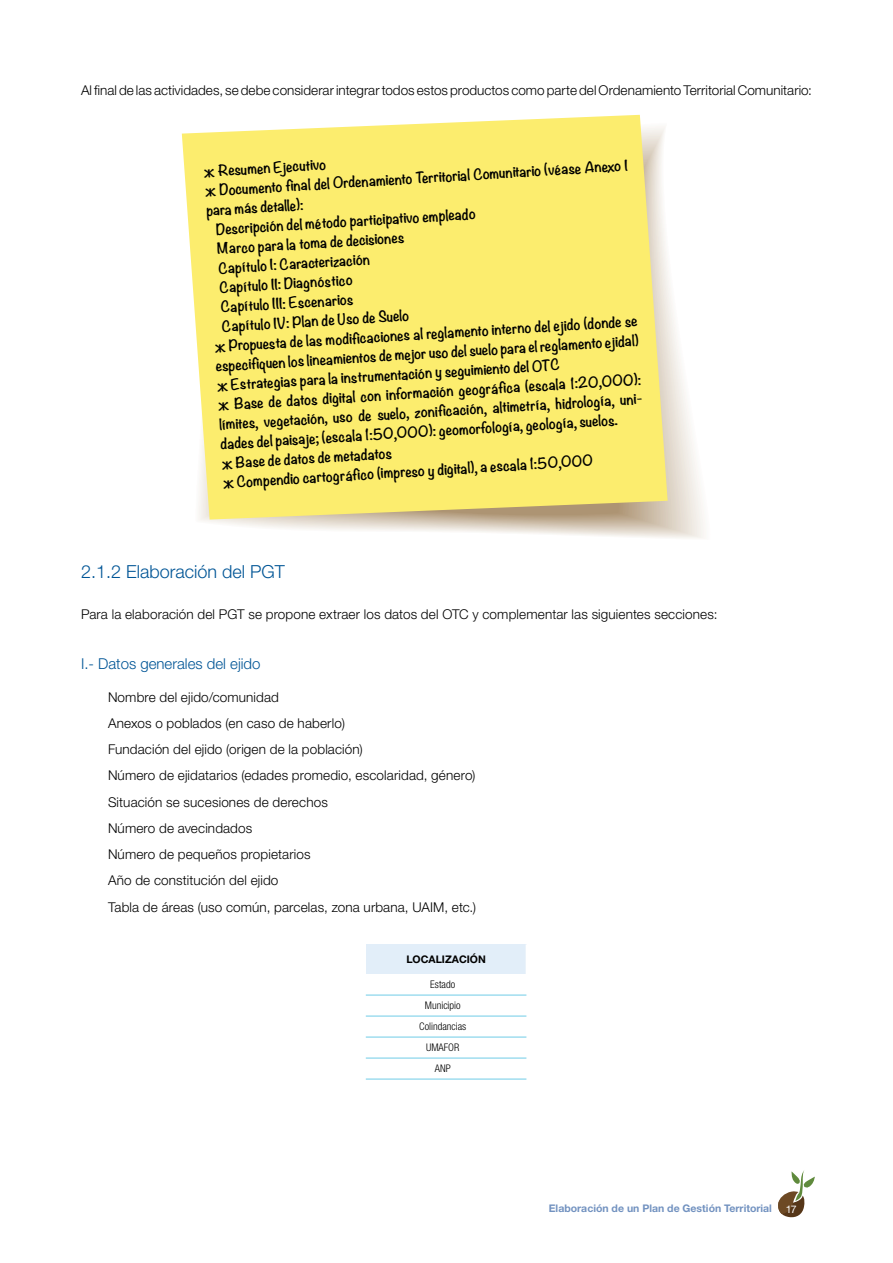
<style>
.page{position:relative;width:893px;height:1263px;background:#fff}
.page>*{position:absolute;margin:0;border:0;box-sizing:border-box;transform-origin:0 0}
.t1{font:300 18px "Helvetica Neue LT Std";color:#005596}
.t2{font:300 15px "Helvetica Neue LT Std";color:#005596}
.t3{font:700 13.5px/18.1px "Noteworthy";color:#000}
.t4{font:300 13.5px/26.2px "Helvetica Neue LT Std";letter-spacing:.01em;color:#000}
.t5{font:700 10.5px "Helvetica Neue LT Std";color:#7292c0}
.t6{font:300 condensed 10.5px/21px "Helvetica Neue LT Std";color:#000;text-align:center}
.t7{font:700 10.5px "Helvetica Neue LT Std";color:#000}
.t8{font:10.5px "Helvetica Neue LT Std";color:#fff}
</style>
<div class="page">
<svg style="left:778px;top:1170px;width:37px;height:47px"></svg>
<div style="left:366px;top:944px;width:160px;height:30px;background:#e2eef9"></div>
<hr style="left:366px;top:995px;width:160px;height:1px;background:#70cce7">
<hr style="left:366px;top:1016px;width:160px;height:1px;background:#70cce7">
<hr style="left:366px;top:1037px;width:160px;height:1px;background:#70cce7">
<hr style="left:366px;top:1058px;width:160px;height:1px;background:#70cce7">
<hr style="left:366px;top:1079px;width:160px;height:1px;background:#70cce7">
<svg style="left:182px;top:115px;width:486px;height:405px;background:#faec78"></svg>
<p class="t4" style="left:81px;top:77px;width:732px">Al final de las actividades, se debe considerar integrar todos estos productos como parte del Ordenamiento Territorial Comunitario:</p>
<p class="t3" style="left:204px;top:161px;width:425px;rotate:-3deg">ж Resumen Ejecutivo<br>ж Documento fi nal del Ordenamiento Territorial Comunitario (véase Anexo I</p>
<p class="t3" style="left:206px;top:200px;width:99px;rotate:-3deg">para más detalle):</p>
<p class="t3" style="left:215px;top:219px;width:262px;rotate:-3deg">Descripción del método participativo empleado</p>
<p class="t3" style="left:217px;top:239px;width:189px;rotate:-3deg">Marco para la toma de decisiones</p>
<p class="t3" style="left:218px;top:258px;width:154px;rotate:-3deg">Capítulo I: Caracterización</p>
<p class="t3" style="left:219px;top:278px;width:135px;rotate:-3deg">Capítulo II: Diagnóstico</p>
<p class="t3" style="left:220px;top:297px;width:134px;rotate:-3deg">Capítulo III: Escenarios</p>
<p class="t3" style="left:221px;top:316px;width:189px;rotate:-3deg">Capítulo IV: Plan de Uso de Suelo</p>
<p class="t3" style="left:214px;top:335px;width:425px;rotate:-3deg">ж Propuesta de las modifi caciones al reglamento interno del ejido (donde se</p>
<p class="t3" style="left:215px;top:355px;width:425px;rotate:-3deg">especifi quen los lineamientos de mejor uso del suelo para el reglamento ejidal)</p>
<p class="t3" style="left:217px;top:375px;width:345px;rotate:-3deg">ж Estrategias para la instrumentación y seguimiento del OTC</p>
<p class="t3" style="left:218px;top:394px;width:425px;rotate:-3deg">ж Base de datos digital con información geográfi ca (escala 1:20,000):</p>
<p class="t3" style="left:219px;top:413px;width:426px;rotate:-3deg">límites, vegetación, uso de suelo, zonifi cación, altimetría, hidrología, uni-</p>
<p class="t3" style="left:220px;top:433px;width:399px;rotate:-3deg">dades del paisaje; (escala 1:50,000): geomorfología, geología, suelos.</p>
<p class="t3" style="left:221px;top:453px;width:172px;rotate:-3deg">ж Base de datos de metadatos</p>
<p class="t3" style="left:222px;top:472px;width:372px;rotate:-3deg">ж Compendio cartográfi co (impreso y digital), a escala 1:50,000</p>
<h1 class="t1" style="left:81px;top:561px;width:205px">2.1.2 Elaboración del PGT</h1>
<p class="t4" style="left:81px;top:600px;width:638px">Para la elaboración del PGT se propone extraer los datos del OTC y complementar las siguientes secciones:</p>
<p class="t2" style="left:81px;top:655px;width:181px">I.- Datos generales del ejido</p>
<p class="t4" style="left:108px;top:683px;width:370px">Nombre del ejido/comunidad<br>Anexos o poblados (en caso de haberlo)<br>Fundación del ejido (origen de la población)<br>Número de ejidatarios (edades promedio, escolaridad, género)<br>Situación se sucesiones de derechos<br>Número de avecindados<br>Número de pequeños propietarios<br>Año de constitución del ejido<br>Tabla de áreas (uso común, parcelas, zona urbana, UAIM, etc.)</p>
<p class="t7" style="left:406px;top:953px;width:81px">LOCALIZACIÓN</p>
<p class="t6" style="left:419px;top:974px;width:49px">Estado<br>Municipio<br>Colindancias<br>UMAFOR<br>ANP</p>
<p class="t5" style="left:549px;top:1202px;width:225px">Elaboración de un Plan de Gestión Territorial</p>
<p class="t8" style="left:786px;top:1203px;width:13px">17</p>
</div>
